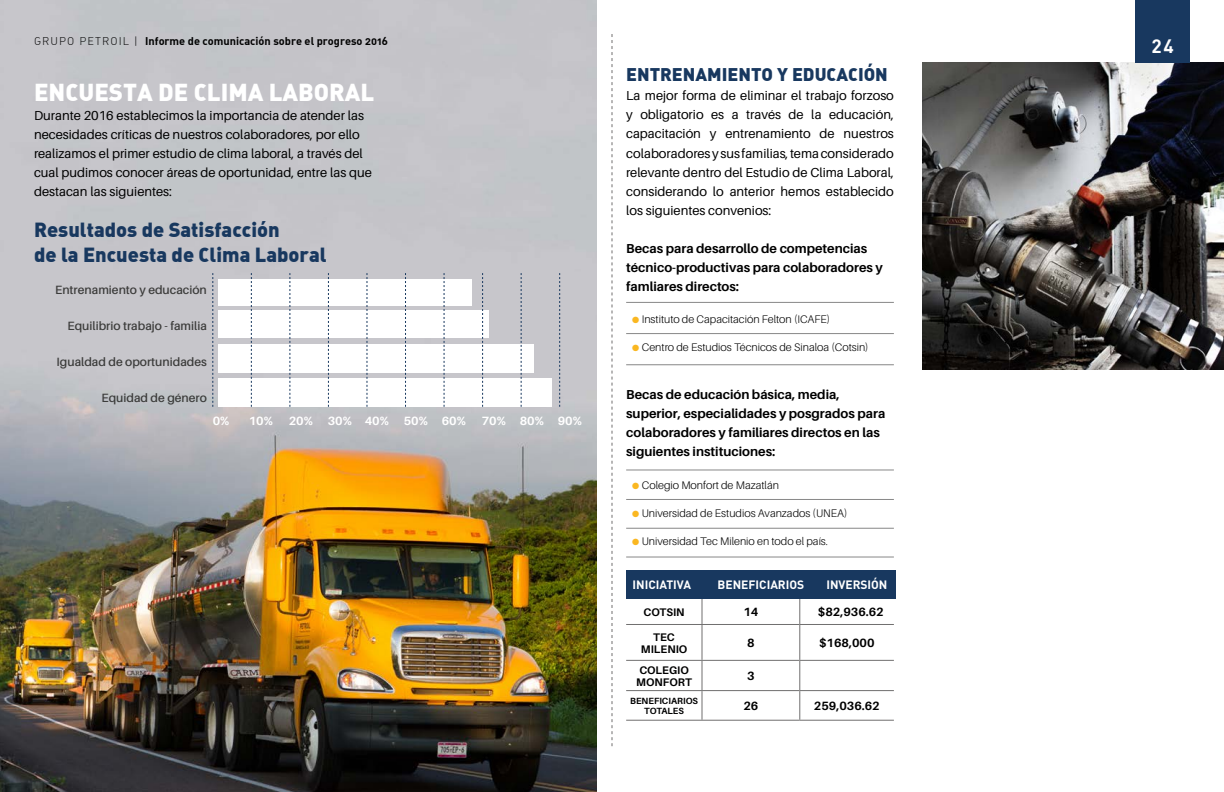
<style>
.page{position:relative;width:1224px;height:792px;background:#fff}
.page>*{position:absolute;margin:0;border:0;box-sizing:border-box;transform-origin:0 0}
.t1{font:24px "DIN Black Alternate";color:#fff}
.t2{font:20px/25px "DIN Black Alternate";color:#18385f}
.t3{font:19px "DIN Bold";color:#fff}
.t4{font:18px "DIN Black Alternate";color:#18385f}
.t5{font:13px/19px "Aileron";color:#000}
.t6{font:700 13px/19px "Aileron";color:#000}
.t7{font:600 12px "Aileron";color:#3c3c3b}
.t8{font:700 12px "Aileron";color:#000}
.t9{font:700 12px "DIN";color:#fff}
.t10{font:700 12px "Aileron";color:#fff}
.t11{font:300 11px "Aileron";color:#000}
.t12{font:11px "DIN Bold Alternate";color:#000}
.t13{font:700 11px/12px "Aileron";color:#000;text-align:center}
.t14{font:700 9px/10px "Aileron";color:#000;text-align:center}
.s1{font-family:"DIN Light Alternate"}
.s2{color:#fab721}
</style>
<div class="page">
<img style="left:922px;top:63px;width:302px;height:306px">
<img style="left:0;top:0;width:597px;height:792px">
<svg style="left:612px;top:34px;width:1px;height:712px"></svg>
<hr style="left:626px;top:333px;width:268px;height:1px;background:#878787">
<hr style="left:626px;top:364px;width:268px;height:1px;background:#878787">
<hr style="left:626px;top:499px;width:268px;height:1px;background:#878787">
<hr style="left:626px;top:528px;width:268px;height:1px;background:#878787">
<hr style="left:626px;top:557px;width:268px;height:1px;background:#878787">
<hr style="left:626px;top:469px;width:268px;height:1px;background:#878787">
<hr style="left:626px;top:302px;width:268px;height:1px;background:#878787">
<div style="left:218px;top:280px;width:253px;height:26px;background:#fff"></div>
<div style="left:218px;top:311px;width:271px;height:27px;background:#fff"></div>
<div style="left:218px;top:344px;width:316px;height:29px;background:#fff"></div>
<div style="left:218px;top:378px;width:334px;height:29px;background:#fff"></div>
<svg style="left:213px;top:273px;width:1px;height:134px"></svg>
<svg style="left:367px;top:273px;width:1px;height:134px"></svg>
<svg style="left:290px;top:273px;width:1px;height:134px"></svg>
<svg style="left:444px;top:273px;width:1px;height:134px"></svg>
<svg style="left:521px;top:273px;width:1px;height:134px"></svg>
<svg style="left:251px;top:273px;width:1px;height:134px"></svg>
<svg style="left:405px;top:273px;width:1px;height:134px"></svg>
<svg style="left:328px;top:273px;width:1px;height:134px"></svg>
<svg style="left:482px;top:273px;width:1px;height:134px"></svg>
<svg style="left:559px;top:273px;width:1px;height:134px"></svg>
<svg style="left:799px;top:599px;width:1px;height:25px"></svg>
<hr style="left:800px;top:624px;width:94px;height:1px;background:#706f6f">
<hr style="left:799px;top:625px;width:1px;height:35px;background:#706f6f">
<hr style="left:800px;top:660px;width:94px;height:1px;background:#706f6f">
<hr style="left:800px;top:690px;width:94px;height:1px;background:#706f6f">
<svg style="left:799px;top:661px;width:1px;height:59px"></svg>
<hr style="left:800px;top:720px;width:94px;height:1px;background:#706f6f">
<svg style="left:702px;top:599px;width:1px;height:25px"></svg>
<hr style="left:702px;top:625px;width:1px;height:35px;background:#706f6f">
<svg style="left:702px;top:661px;width:1px;height:59px"></svg>
<hr style="left:626px;top:624px;width:76px;height:1px;background:#706f6f">
<hr style="left:626px;top:660px;width:76px;height:1px;background:#706f6f">
<hr style="left:626px;top:690px;width:76px;height:1px;background:#706f6f">
<hr style="left:626px;top:720px;width:76px;height:1px;background:#706f6f">
<hr style="left:702px;top:624px;width:98px;height:1px;background:#706f6f">
<hr style="left:702px;top:660px;width:98px;height:1px;background:#706f6f">
<hr style="left:702px;top:690px;width:98px;height:1px;background:#706f6f">
<hr style="left:702px;top:720px;width:98px;height:1px;background:#706f6f">
<div style="left:626px;top:570px;width:270px;height:29px;background:#18385f"></div>
<div style="left:1135px;top:0;width:55px;height:63px;background:#18385f"></div>
<p class="t12" style="left:34px;top:34px;width:355px"><span class="s1">GRUPO PETROIL |</span> Informe de comunicación sobre el progreso 2016</p>
<h3 class="t3" style="left:1151px;top:34px;width:24px">24</h3>
<h1 class="t1" style="left:34px;top:77px;width:342px">ENCUESTA DE CLIMA LABORAL</h1>
<p class="t5" style="left:34px;top:106px;width:339px">Durante 2016 establecimos la importancia de atender las necesidades críticas de nuestros colaboradores, por ello realizamos el primer estudio de clima laboral, a través del cual pudimos conocer áreas de oportunidad, entre las que destacan las siguientes:</p>
<h2 class="t2" style="left:34px;top:216px;width:294px">Resultados de Satisfacción<br>de la Encuesta de Clima Laboral</h2>
<p class="t7" style="left:55px;top:283px;width:153px">Entrenamiento y educación</p>
<p class="t7" style="left:68px;top:319px;width:141px">Equilibrio trabajo - familia</p>
<p class="t7" style="left:57px;top:355px;width:152px">Igualdad de oportunidades</p>
<p class="t7" style="left:101px;top:391px;width:107px">Equidad de género</p>
<p class="t10" style="left:213px;top:414px;width:18px">0%</p>
<p class="t10" style="left:249px;top:414px;width:26px">10%</p>
<p class="t10" style="left:289px;top:414px;width:179px">20% 30% 40% 50% 60%</p>
<p class="t10" style="left:482px;top:414px;width:102px">70% 80% 90%</p>
<h3 class="t4" style="left:626px;top:63px;width:263px">ENTRENAMIENTO Y EDUCACIÓN</h3>
<p class="t5" style="left:626px;top:87px;width:269px;text-align:justify">La mejor forma de eliminar el trabajo forzoso y obligatorio es a través de la educación, capacitación y entrenamiento de nuestros colaboradores y sus familias, tema considerado relevante dentro del Estudio de Clima Laboral, considerando lo anterior hemos establecido los siguientes convenios:</p>
<p class="t6" style="left:626px;top:239px;width:258px">Becas para desarrollo de competencias técnico-productivas para colaboradores y famliares directos:</p>
<p class="t11" style="left:632px;top:314px;width:200px"><span class="s2">●</span> Instituto de Capacitación Felton (ICAFE)</p>
<p class="t11" style="left:632px;top:342px;width:238px"><span class="s2">●</span> Centro de Estudios Técnicos de Sinaloa (Cotsin)</p>
<p class="t6" style="left:626px;top:385px;width:261px">Becas de educación básica, media, superior, especialidades y posgrados para colaboradores y familiares directos en las siguientes instituciones:</p>
<p class="t11" style="left:632px;top:479px;width:148px"><span class="s2">●</span> Colegio Monfort de Mazatlán</p>
<p class="t11" style="left:632px;top:507px;width:217px"><span class="s2">●</span> Universidad de Estudios Avanzados (UNEA)</p>
<p class="t11" style="left:632px;top:535px;width:197px"><span class="s2">●</span> Universidad Tec Milenio en todo el país.</p>
<p class="t9" style="left:633px;top:577px;width:60px">INICIATIVA</p>
<p class="t9" style="left:718px;top:577px;width:88px">BENEFICIARIOS</p>
<p class="t9" style="left:827px;top:577px;width:62px">INVERSIÓN</p>
<p class="t13" style="left:644px;top:606px;width:43px">COTSIN</p>
<p class="t8" style="left:743px;top:605px;width:16px">14</p>
<p class="t8" style="left:818px;top:605px;width:67px">$82,936.62</p>
<p class="t13" style="left:641px;top:631px;width:48px">TEC<br>MILENIO</p>
<p class="t8" style="left:747px;top:636px;width:9px">8</p>
<p class="t8" style="left:819px;top:636px;width:57px">$168,000</p>
<p class="t13" style="left:636px;top:664px;width:57px;text-align:left">COLEGIO<br>MONFORT</p>
<p class="t8" style="left:747px;top:669px;width:9px">3</p>
<p class="t14" style="left:630px;top:696px;width:69px">BENEFICIARIOS<br>TOTALES</p>
<p class="t8" style="left:743px;top:699px;width:16px">26</p>
<p class="t8" style="left:814px;top:699px;width:67px">259,036.62</p>
</div>
